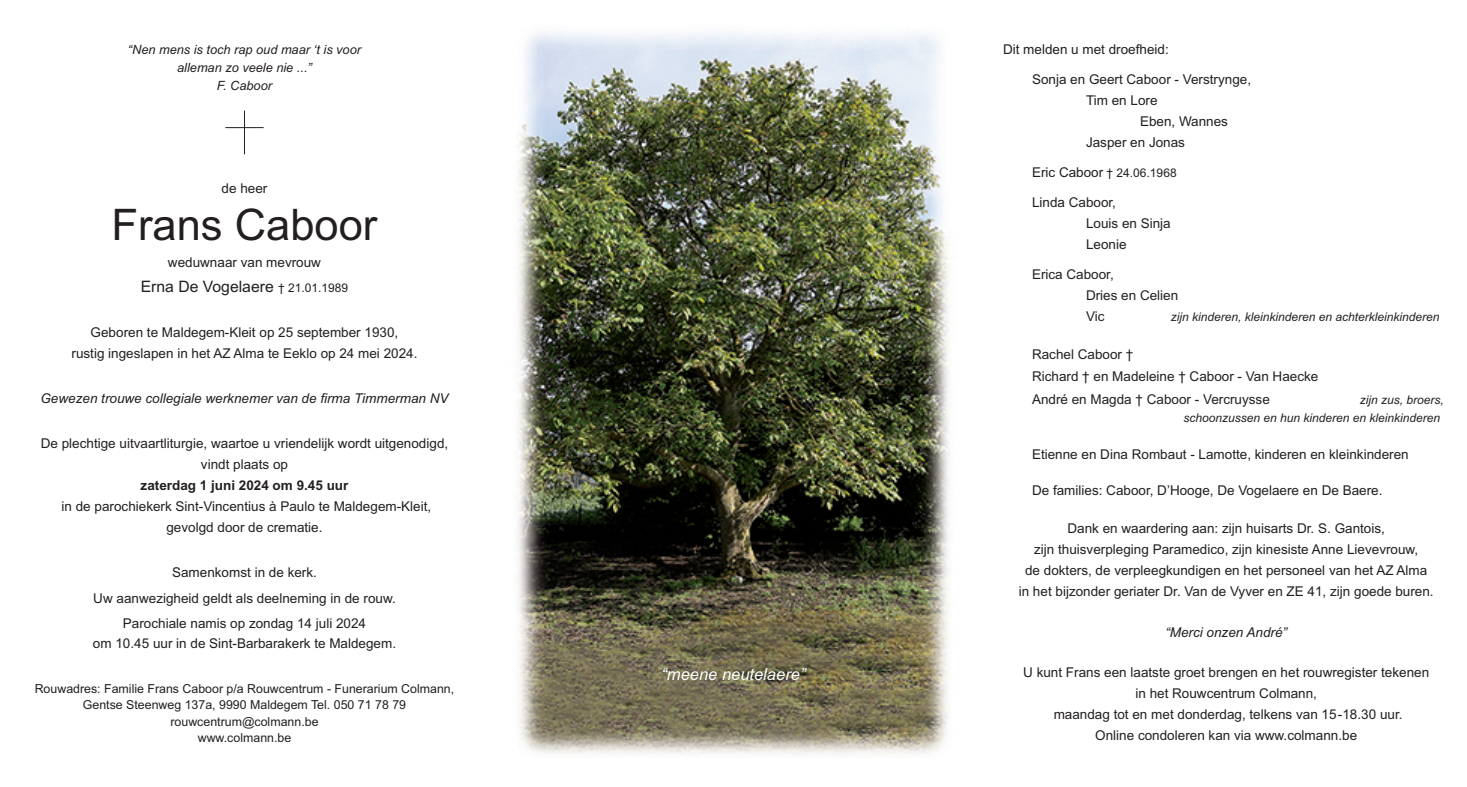
<style>
.page{position:relative;width:1467px;height:787px;background:#fff}
.page>*{position:absolute;margin:0;border:0;box-sizing:border-box;transform-origin:0 0}
.t1{font:43.5px "Arial";color:#231f20}
.t2{font:italic 16.5px "Arial";color:#fff}
.t3{font:15.75px "Arial";color:#231f20}
.t4{font:13.5px/21px "Arial";color:#231f20;text-align:center}
.t5{font:italic 13.5px "Arial";color:#231f20}
.t6{font:700 13.5px "Arial";color:#231f20}
.t7{font:italic 12.75px/18px "Arial";color:#231f20;text-align:center}
.t8{font:12.3px/16.5px "Arial";color:#231f20;text-align:center}
.t9{font:italic 12px/18px "Arial";color:#231f20;text-align:right}
.t10{font:12px "Arial";color:#231f20}
.s1{font-size:12px}
.s2{font-size:13.5px}
</style>
<div class="page">
<hr style="left:244px;top:111px;width:1px;height:43px;background:#231f20">
<hr style="left:225px;top:127px;width:39px;height:1px;background:#231f20">
<img style="left:518px;top:32px;width:431px;height:723px">
<p class="t7" style="left:128px;top:40px;width:235px">“Nen mens is toch rap oud maar ‘t is voor alleman zo veele nie ...”<br>F. Caboor</p>
<p class="t4" style="left:222px;top:178px;width:47px">de heer</p>
<h1 class="t1" style="left:112px;top:199px;width:267px">Frans Caboor</h1>
<p class="t4" style="left:168px;top:251px;width:155px">weduwnaar van mevrouw</p>
<p class="t3" style="left:141px;top:277px;width:209px">Erna De Vogelaere <span class="s1">† 21.01.1989</span></p>
<p class="t4" style="left:72px;top:322px;width:347px">Geboren te Maldegem-Kleit op 25 september 1930,<br>rustig ingeslapen in het AZ Alma te Eeklo op 24 mei 2024.</p>
<p class="t5" style="left:40px;top:391px;width:410px">Gewezen trouwe collegiale werknemer van de firma Timmerman NV</p>
<p class="t4" style="left:41px;top:433px;width:409px">De plechtige uitvaartliturgie, waartoe u vriendelijk wordt uitgenodigd, vindt plaats op</p>
<p class="t6" style="left:141px;top:478px;width:209px">zaterdag 1 juni 2024 om 9.45 uur</p>
<p class="t4" style="left:62px;top:496px;width:371px">in de parochiekerk Sint-Vincentius à Paulo te Maldegem-Kleit, gevolgd door de crematie.</p>
<p class="t4" style="left:93px;top:560px;width:304px;line-height:25.5px">Samenkomst in de kerk.<br>Uw aanwezigheid geldt als deelneming in de rouw.<br>Parochiale namis op zondag 14 juli 2024</p>
<p class="t4" style="left:93px;top:632px;width:305px">om 10.45 uur in de Sint-Barbarakerk te Maldegem.</p>
<p class="t8" style="left:35px;top:680px;width:421px">Rouwadres: Familie Frans Caboor p/a Rouwcentrum - Funerarium Colmann, Gentse Steenweg 137a, 9990 Maldegem Tel. 050 71 78 79 rouwcentrum@colmann.be<br>www.colmann.be</p>
<p class="t2" style="left:661px;top:664px;width:146px">“meene neutelaere”</p>
<p class="t4" style="left:1003px;top:39px;width:167px">Dit melden u met droefheid:</p>
<p class="t4" style="left:1032px;top:69px;width:221px">Sonja en Geert Caboor - Verstrynge,</p>
<p class="t4" style="left:1086px;top:90px;width:73px">Tim en Lore</p>
<p class="t4" style="left:1140px;top:111px;width:90px">Eben, Wannes</p>
<p class="t4" style="left:1086px;top:132px;width:101px">Jasper en Jonas</p>
<p class="t10" style="left:1032px;top:166px;width:146px"><span class="s2">Eric Caboor</span> † 24.06.1968</p>
<p class="t4" style="left:1086px;top:192px;width:86px;text-align:left;text-indent:-54px">Linda Caboor,<br>Louis en Sinja<br>Leonie</p>
<p class="t4" style="left:1086px;top:264px;width:94px;text-align:left;text-indent:-54px">Erica Caboor,<br>Dries en Celien<br>Vic</p>
<p class="t9" style="left:1171px;top:308px;width:270px">zijn kinderen, kleinkinderen en achterkleinkinderen</p>
<p class="t4" style="left:1032px;top:343px;width:288px;line-height:22.5px;text-align:left">Rachel Caboor †<br>Richard † en Madeleine † Caboor - Van Haecke<br>André en Magda † Caboor - Vercruysse</p>
<p class="t9" style="left:1183px;top:391px;width:262px">zijn zus, broers,<br>schoonzussen en hun kinderen en kleinkinderen</p>
<p class="t4" style="left:1032px;top:444px;width:378px">Etienne en Dina Rombaut - Lamotte, kinderen en kleinkinderen</p>
<p class="t4" style="left:1032px;top:480px;width:352px">De families: Caboor, D’Hooge, De Vogelaere en De Baere.</p>
<p class="t4" style="left:1019px;top:518px;width:416px">Dank en waardering aan: zijn huisarts Dr. S. Gantois,<br>zijn thuisverpleging Paramedico, zijn kinesiste Anne Lievevrouw,<br>de dokters, de verpleegkundigen en het personeel van het AZ Alma in het bijzonder geriater Dr. Van de Vyver en ZE 41, zijn goede buren.</p>
<p class="t5" style="left:1165px;top:624px;width:123px">“Merci onzen André”</p>
<p class="t4" style="left:1023px;top:662px;width:407px">U kunt Frans een laatste groet brengen en het rouwregister tekenen in het Rouwcentrum Colmann,<br>maandag tot en met donderdag, telkens van 15-18.30 uur.<br>Online condoleren kan via www.colmann.be</p>
</div>
